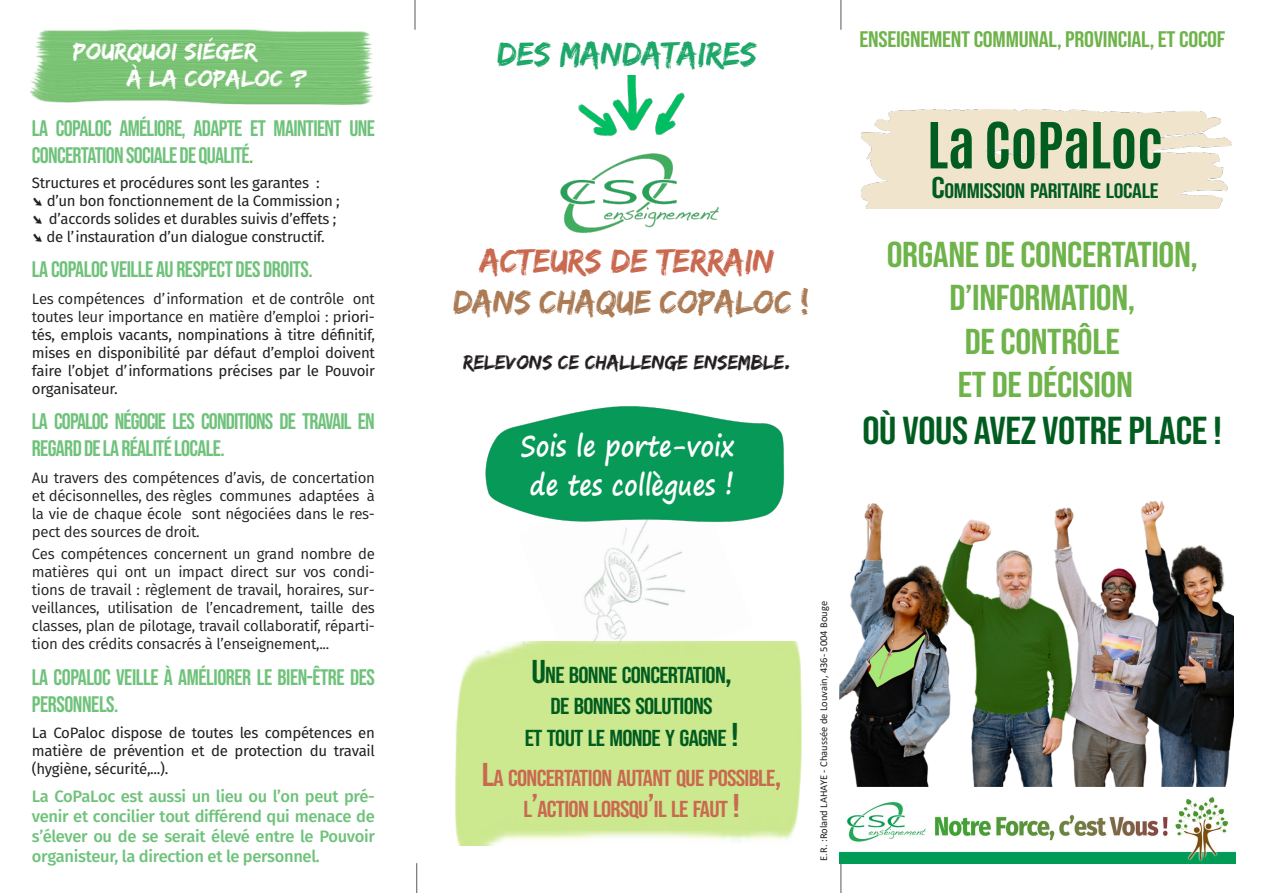
<style>
.page{position:relative;width:1263px;height:893px;background:#fff}
.page>*{position:absolute;margin:0;border:0;box-sizing:border-box;transform-origin:0 0}
.t1{font:700 54px "Antonio";letter-spacing:-.01em;color:#015c20;scale:1.06 1}
.t2{font:39px "Bebas Neue";letter-spacing:-.01em;color:#015c20;scale:1.1 1}
.t3{font:36px "Bebas Neue";letter-spacing:-.01em;color:#6fb34b;scale:1.1 1}
.t4{font:34.5px "Edo";color:#ab7b55}
.t5{font:34.5px "Edo";color:#c96950}
.t6{font:34.5px "Edo";color:#1da768}
.t7{font:700 28.5px "Segoe Print";color:#fff;scale:.85 1}
.t8{font:24px/27px "Edo";color:#fff;scale:1.07 1}
.t9{font:23.1px/31.5px "Bebas Neue";letter-spacing:-.03em;color:#015c20;text-align:center;scale:1.1 1}
.t10{font:23.1px "Bebas Neue";letter-spacing:-.03em;color:#c96950;scale:1.1 1}
.t11{font:22.5px/27px "Bebas Neue";letter-spacing:-.03em;color:#6ec27a}
.t12{font:22.5px "Bebas Neue";letter-spacing:-.01em;color:#6fb34b;scale:1.1 1}
.t13{font:21px "Edo";color:#231f20}
.t14{font:21px "Bebas Neue";letter-spacing:-.015em;color:#015c20;scale:1.16 1}
.t15{font:500 16.5px/19.8px "Fira Sans";letter-spacing:-.02em;color:#6ec27a;text-align:justify}
.t16{font:15px/18px "Fira Sans";letter-spacing:-.02em;color:#231f20;text-align:justify}
.t17{font:15px/18px "Fira Sans";letter-spacing:-.02em;color:#231f20;text-align:justify}
.t18{font:10.5px "Calibri";color:#231f20}
.s1{color:#6fb34b}
.s2{font-style:inherit}
.s3{font-size:33px}
.s4{font-size:30px}
</style>
<div class="page">
<img style="left:862px;top:109px;width:370px;height:99px">
<img style="left:31px;top:30px;width:343px;height:74px">
<img style="left:560px;top:153px;width:159px;height:80px">
<img style="left:840px;top:797px;width:395px;height:66px">
<img style="left:840px;top:501px;width:393px;height:285px">
<img style="left:517px;top:528px;width:236px;height:114px">
<img style="left:485px;top:406px;width:299px;height:122px">
<img style="left:455px;top:642px;width:346px;height:204px">
<div style="left:1224px;top:539px;width:15px;height:37px;background:#fff;border-radius:50%"></div>
<img style="left:578px;top:76px;width:107px;height:60px">
<hr style="left:415px;top:0;width:1px;height:30px;background:#57585a">
<hr style="left:416px;top:863px;width:1px;height:30px;background:#57585a">
<hr style="left:840px;top:863px;width:1px;height:30px;background:#57585a">
<hr style="left:840px;top:0;width:1px;height:30px;background:#57585a">
<p class="t8" style="left:127px;top:37px;width:170px;text-indent:-54px">Pourquoi siéger<br>à la CoPaLoc ?</p>
<p class="t11" style="left:32px;top:114px;width:344px">LA COPALOC AMÉLIORE, ADAPTE ET MAINTIENT UNE<br>CONCERTATION SOCIALE DE QUALITÉ<span class="s1">.</span></p>
<p class="t16" style="left:32px;top:174px;width:289px">Structures et procédures sont les garantes :</p>
<p class="t16" style="left:47px;top:192px;width:295px">d’un bon fonctionnement de la Commission ;</p>
<p class="t16" style="left:49px;top:210px;width:289px">d’accords solides et durables suivis d’effets ;</p>
<p class="t16" style="left:47px;top:228px;width:280px">de l’instauration d’un dialogue constructif.</p>
<p class="t11" style="left:32px;top:256px;width:282px">LA COPALOC VEILLE AU RESPECT DES DROITS.</p>
<p class="t16" style="left:32px;top:289px;width:344px"><span class="s2">Les compétences d’information et de contrôle ont toutes leur importance en matière d’emploi : p</span>riori&shy;tés, emplois vacants, nompinations à titre définitif, mises en disponibilité par défaut d’emploi doivent faire l’objet d’informations précises par le Pouvoir organisateur.</p>
<p class="t11" style="left:32px;top:408px;width:344px">LA COPALOC NÉGOCIE LES CONDITIONS DE TRAVAIL EN<br>REGARD DE LA RÉALITÉ LOCALE.</p>
<p class="t17" style="left:32px;top:468px;width:345px">Au travers des compétences d’avis, de concertation et décisonnelles, des règles communes adaptées à la vie de chaque école sont négociées dans le res&shy;pect des sources de droit.</p>
<p class="t17" style="left:32px;top:544px;width:344px">Ces compétences concernent un grand nombre de matières qui ont un impact direct sur vos condi&shy;tions de travail : règlement de travail, horaires, sur&shy;veillances, utilisation de l’encadrement, taille des classes, plan de pilotage, travail collaboratif, réparti&shy;tion des crédits consacrés à l’enseignement,...</p>
<p class="t11" style="left:32px;top:663px;width:344px">LA COPALOC VEILLE À AMÉLIORER LE BIEN-ÊTRE DES<br>PERSONNELS.</p>
<p class="t16" style="left:32px;top:723px;width:344px">La CoPaloc dispose de toutes les compétences en matière de prévention et de protection du travail (hygiène, sécurité,...).</p>
<p class="t15" style="left:32px;top:786px;width:345px">La CoPaLoc est aussi un lieu ou l’on peut pré&shy;venir et concilier tout différend qui menace de s’élever ou de se serait élevé entre le Pouvoir organisteur, la direction et le personnel.</p>
<p class="t6" style="left:498px;top:34px;width:261px">Des mandataires</p>
<p class="t5" style="left:480px;top:241px;width:296px">acteurs de terrain</p>
<p class="t4" style="left:454px;top:282px;width:357px">dans chaque copaloc !</p>
<p class="t13" style="left:463px;top:350px;width:329px">Relevons ce challenge ensemble.</p>
<p class="t7" style="left:520px;top:420px;width:253px">Sois le porte-voix</p>
<p class="t7" style="left:530px;top:459px;width:242px">de tes collègues <span class="s3">!</span></p>
<p class="t12" style="left:859px;top:26px;width:334px">ENSEIGNEMENT COMMUNAL, PROVINCIAL, ET COCOF</p>
<p class="t1" style="left:927px;top:104px;width:224px">La CoPaLoc</p>
<p class="t14" style="left:931px;top:179px;width:197px"><span class="s4">C</span>OMMISSION PARITAIRE LOCALE</p>
<p class="t3" style="left:887px;top:234px;width:284px">ORGANE DE CONCERTATION,</p>
<p class="t3" style="left:949px;top:278px;width:170px">D’INFORMATION,</p>
<p class="t3" style="left:965px;top:321px;width:142px">DE CONTRÔLE</p>
<p class="t3" style="left:958px;top:364px;width:161px">ET DE DÉCISION</p>
<p class="t2" style="left:862px;top:409px;width:328px">OÙ VOUS AVEZ VOTRE PLACE !</p>
<p class="t9" style="left:531px;top:659px;width:184px"><span class="s3">U</span>NE BONNE CONCERTATION<span class="s3">,<br></span>DE BONNES SOLUTIONS</p>
<p class="t9" style="left:525px;top:722px;width:196px">ET TOUT LE MONDE Y GAGNE <span class="s3">!</span></p>
<p class="t10" style="left:482px;top:765px;width:274px"><span class="s3">L</span>A CONCERTATION AUTANT QUE POSSIBLE<span class="s3">,</span></p>
<p class="t10" style="left:523px;top:796px;width:198px">L<span class="s3">’</span>ACTION LORSQU<span class="s3">’</span>IL LE FAUT <span class="s3">!</span></p>
<p class="t18" style="left:816px;top:861px;width:261px;rotate:-90deg">E.R. :Roland LAHAYE - Chaussée de Louvain, 436- 5004 Bouge</p>
</div>
